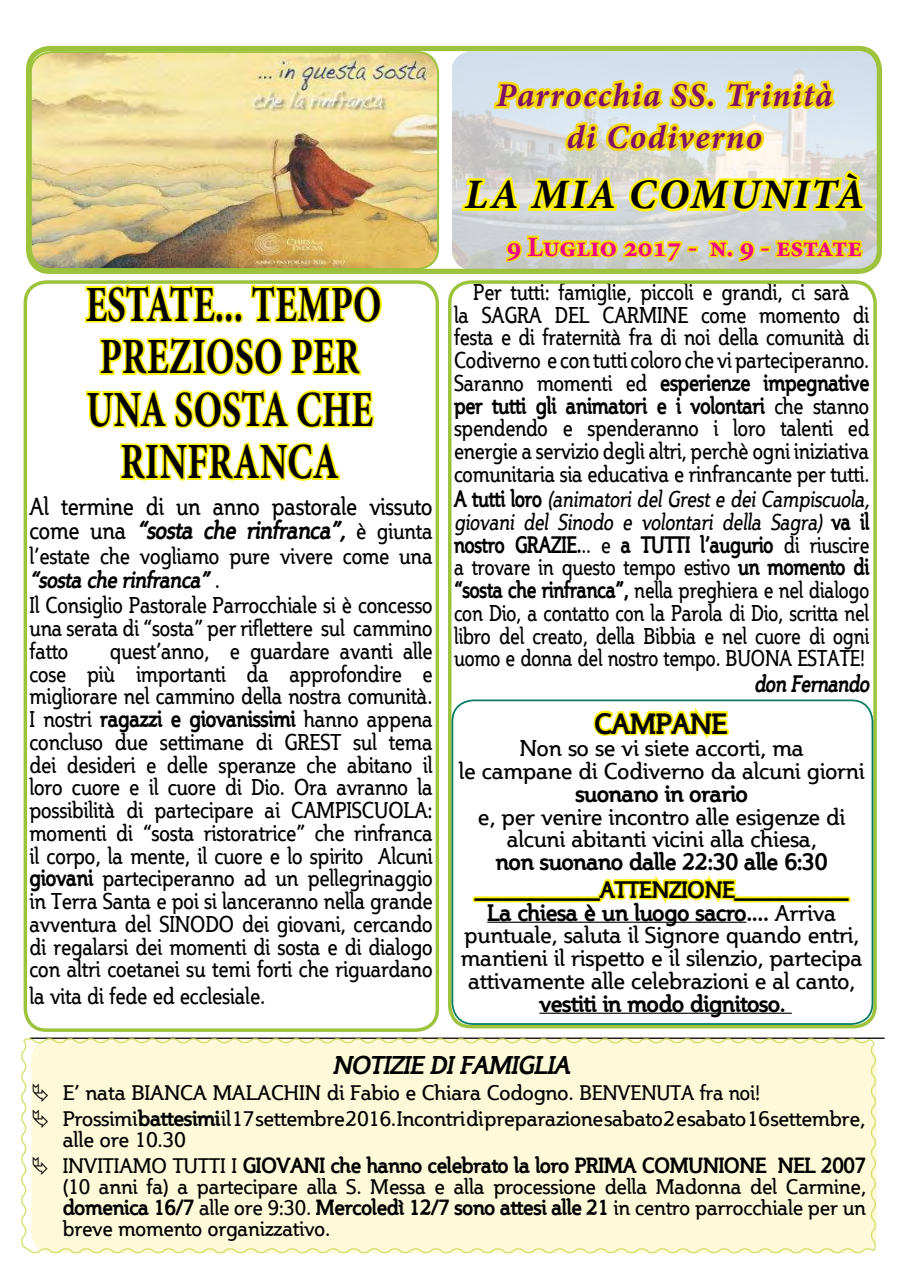
<style>
.page{position:relative;width:903px;height:1275px;background:#fff}
.page>*{position:absolute;margin:0;border:0;box-sizing:border-box;transform-origin:0 0}
.t1{font:700 50.75px/52.5px "Minion Pro";letter-spacing:.01em;color:#000;text-align:center;scale:.73 1}
.t2{font:italic 700 42px "Minion Pro";letter-spacing:.05em;color:#000}
.t3{font:italic 700 33.25px/42px "Minion Pro";letter-spacing:.045em;color:#7e1069;text-align:center}
.t4{font:700 28px "Minion Pro";color:#ec008c}
.t5{font:700 28px "Steinem";color:#000}
.t6{font:24.5px/24.5px "Steinem";color:#000;scale:.88 1}
.t7{font:italic 700 24.5px "Steinem";color:#000}
.t8{font:22.75px/22.8px "Steinem";color:#000;scale:.87 1}
.t9{font:22.75px/22.8px "Steinem";color:#000;text-align:center;scale:.86 1}
.t10{font:22.75px/22.8px "Steinem";color:#000;text-align:justify;scale:.83 1}
.t11{font:22.75px/22.8px "Steinem";color:#000;text-align:center}
.t12{font:22.75px/24.8px "Steinem";color:#000;scale:.88 1}
.t13{font:700 22.75px/27.7px "Steinem";color:#000;text-align:center}
.t14{font:italic 700 22.75px "Steinem";color:#000;scale:.83 1}
.t15{font:21px/21px "Steinem";color:#000}
.t16{font:700 21px/25.9px "Steinem";color:#000}
.s1{font-weight:700;font-style:italic}
.s2{font-size:22.75px}
.s3{font-weight:700}
.s4{font-style:italic}
.s5{font-weight:400}
</style>
<div class="page">
<img style="left:452px;top:52px;width:424px;height:216px">
<div style="left:26px;top:46px;width:856px;height:228px;border:5px solid #9dc23b;border-radius:21px"></div>
<hr style="left:30px;top:1037px;width:854px;height:2px;background:#000">
<svg style="left:85px;top:285px;width:133px;height:39px"></svg>
<div style="left:215px;top:312px;width:9px;height:11px;border:4px solid #fff200;border-radius:50%"></div>
<div style="left:225px;top:312px;width:8px;height:11px;border:4px solid #fff200;border-radius:50%"></div>
<div style="left:234px;top:312px;width:9px;height:11px;border:4px solid #fff200;border-radius:50%"></div>
<svg style="left:250px;top:285px;width:132px;height:39px"></svg>
<svg style="left:99px;top:337px;width:263px;height:39px"></svg>
<svg style="left:85px;top:389px;width:290px;height:40px"></svg>
<svg style="left:120px;top:442px;width:221px;height:39px"></svg>
<div style="left:24px;top:280px;width:415px;height:752px;border:4px solid #9dc23b;border-radius:21px"></div>
<div style="left:21px;top:1037px;width:857px;height:217px;background:#fdf9d9"></div>
<div style="left:448px;top:280px;width:429px;height:748px;border:4px solid #9dc23b;border-radius:21px"></div>
<svg style="left:490px;top:77px;width:220px;height:35px;background:#e6dd72"></svg>
<div style="left:705px;top:99px;width:10px;height:10px;border:5px solid #f5d800;border-radius:50%"></div>
<svg style="left:722px;top:76px;width:117px;height:37px;background:#e7dd72"></svg>
<svg style="left:458px;top:119px;width:411px;height:172px;background:#dedc9f"></svg>
<img style="left:31px;top:52px;width:407px;height:217px">
<div style="left:30px;top:51px;width:409px;height:219px;border:2px solid #9dc23b;border-radius:21px"></div>
<hr style="left:487px;top:922px;width:259px;height:1px;background:#000">
<hr style="left:539px;top:1013px;width:253px;height:1px;background:#000">
<svg style="left:593px;top:707px;width:136px;height:32px"></svg>
<div style="left:473px;top:896px;width:15px;height:6px;border:4px solid #fff200"></div>
<div style="left:484px;top:896px;width:16px;height:6px;border:4px solid #fff200"></div>
<div style="left:495px;top:896px;width:16px;height:6px;border:4px solid #fff200"></div>
<div style="left:507px;top:896px;width:15px;height:6px;border:4px solid #fff200"></div>
<div style="left:518px;top:896px;width:16px;height:6px;border:4px solid #fff200"></div>
<div style="left:529px;top:896px;width:16px;height:6px;border:4px solid #fff200"></div>
<div style="left:541px;top:896px;width:15px;height:6px;border:4px solid #fff200"></div>
<div style="left:552px;top:896px;width:16px;height:6px;border:4px solid #fff200"></div>
<div style="left:564px;top:896px;width:15px;height:6px;border:4px solid #fff200"></div>
<div style="left:575px;top:896px;width:16px;height:6px;border:4px solid #fff200"></div>
<div style="left:586px;top:896px;width:16px;height:6px;border:4px solid #fff200"></div>
<svg style="left:595px;top:875px;width:145px;height:28px"></svg>
<div style="left:732px;top:896px;width:16px;height:6px;border:4px solid #fff200"></div>
<div style="left:744px;top:896px;width:15px;height:6px;border:4px solid #fff200"></div>
<div style="left:755px;top:896px;width:16px;height:6px;border:4px solid #fff200"></div>
<div style="left:767px;top:896px;width:15px;height:6px;border:4px solid #fff200"></div>
<div style="left:778px;top:896px;width:15px;height:6px;border:4px solid #fff200"></div>
<div style="left:789px;top:896px;width:16px;height:6px;border:4px solid #fff200"></div>
<div style="left:801px;top:896px;width:15px;height:6px;border:4px solid #fff200"></div>
<div style="left:812px;top:896px;width:16px;height:6px;border:4px solid #fff200"></div>
<div style="left:823px;top:896px;width:16px;height:6px;border:4px solid #fff200"></div>
<div style="left:835px;top:896px;width:15px;height:6px;border:4px solid #fff200"></div>
<div style="left:451px;top:699px;width:422px;height:326px;border:2px solid #007b63;border-radius:21px"></div>
<svg style="left:33px;top:1083px;width:15px;height:19px"></svg>
<svg style="left:33px;top:1109px;width:15px;height:19px"></svg>
<svg style="left:33px;top:1156px;width:15px;height:19px"></svg>
<h1 class="t1" style="left:86px;top:278px;width:407px">ESTATE... TEMPO<br>PREZIOSO PER<br>UNA SOSTA CHE<br>RINFRANCA</h1>
<p class="t6" style="left:30px;top:494px;width:459px">Al termine di un anno pastorale vissuto come una <span class="s1">“sosta che rinfranca”,</span> <span class="s2">è giunta</span></p>
<p class="t12" style="left:30px;top:544px;width:459px">l’estate che vogliamo pure vivere come una <span class="s1">“sosta che rinfranca”</span> .<br>Il Consiglio Pastorale Parrocchiale si è concesso</p>
<p class="t8" style="left:30px;top:617px;width:464px">una serata di “sosta” per riflettere sul cammino fatto</p>
<p class="t8" style="left:30px;top:640px;width:465px;text-align:justify;text-indent:80px">quest’anno, e guardare avanti alle cose più importanti da approfondire e migliorare nel cammino della nostra comunità.<br>I nostri <span class="s3">ragazzi e giovanissimi</span> hanno appena concluso due settimane di GREST sul tema dei desideri e delle speranze che abitano il loro cuore e il cuore di Dio. Ora avranno la possibilità di partecipare ai CAMPISCUOLA: momenti di “sosta ristoratrice” che rinfranca il corpo, la mente, il cuore e lo spirito Alcuni <span class="s3">giovani</span> parteciperanno ad un pellegrinaggio in Terra Santa e poi si lanceranno nella grande avventura del SINODO dei giovani, cercando di regalarsi dei momenti di sosta e di dialogo con altri coetanei su temi forti che riguardano</p>
<p class="t12" style="left:30px;top:984px;width:269px">la vita di fede ed ecclesiale.</p>
<h3 class="t3" style="left:497px;top:74px;width:337px">Parrocchia SS. Trinità di Codiverno</h3>
<h2 class="t2" style="left:465px;top:165px;width:401px">La mia Comunità</h2>
<p class="t4" style="left:507px;top:227px;width:357px">9 LUGLIO 2017 - N. 9 - ESTATE</p>
<p class="t9" style="left:454px;top:281px;width:484px">Per tutti: famiglie, piccoli e grandi, ci sarà<br>la SAGRA DEL CARMINE come momento di festa e di fraternità fra di noi della comunità di Codiverno e con tutti coloro che vi parteciperanno.<br>Saranno momenti ed <span class="s3">esperienze impegnative per tutti gli animatori e i volontari</span> che stanno spendendo e spenderanno i loro talenti ed energie a servizio degli altri, perchè ogni iniziativa comunitaria sia educativa e rinfrancante per tutti.</p>
<p class="t10" style="left:454px;top:488px;width:502px"><span class="s3">A tutti loro</span> <span class="s4">(animatori del Grest e dei Campiscuola, giovani del Sinodo e volontari della Sagra)</span> <span class="s3">va il nostro GRAZIE.</span>.. e <span class="s3">a TUTTI l’augurio</span> di riuscire a trovare in questo tempo estivo <span class="s3">un momento di “sosta che rinfranca”,</span> nella preghiera e nel dialogo con Dio, a contatto con la Parola di Dio, scritta nel libro del creato, della Bibbia e nel cuore di ogni uomo e donna del nostro tempo. BUONA ESTATE!</p>
<p class="t14" style="left:754px;top:670px;width:140px">don Fernando</p>
<p class="t5" style="left:594px;top:707px;width:134px">CAMPANE</p>
<p class="t11" style="left:459px;top:737px;width:407px">Non so se vi siete accorti, ma<br>le campane di Codiverno da alcuni giorni</p>
<p class="t13" style="left:575px;top:780px;width:174px">suonano in orario</p>
<p class="t11" style="left:478px;top:806px;width:369px">e, per venire incontro alle esigenze di alcuni abitanti vicini alla chiesa,</p>
<p class="t13" style="left:475px;top:848px;width:375px">non suonano dalle 22:30 alle 6:30 ___________ATTENZIONE__________</p>
<p class="t11" style="left:461px;top:901px;width:403px"><span class="s3">La chiesa è un luogo sacro....</span> Arriva puntuale, saluta il Signore quando entri, mantieni il rispetto e il silenzio, partecipa attivamente alle celebrazioni e al canto,</p>
<p class="t13" style="left:539px;top:990px;width:248px">vestiti in modo dignitoso.</p>
<p class="t7" style="left:332px;top:1051px;width:239px">NOTIZIE DI FAMIGLIA</p>
<p class="t15" style="left:63px;top:1080px;width:804px;line-height:25.9px;text-indent:221px">hin di Fabio e Chiara Codogno. BENVENUTa fra noi!<br>Prossimi <span class="s3">battesimi</span> il 17 settembre 2016. Incontri di preparazione sabato 2 e sabato 16 settembre,</p>
<p class="t16" style="left:63px;top:1127px;width:804px"><span class="s5">alle ore 10.30<br>INVITIAMO TUTTI I</span> GIOVANI che hanno celebrato la loro PRIMA COMUNIONE NEL 2007</p>
<p class="t15" style="left:63px;top:1176px;width:804px;text-align:justify">(10 anni fa) a partecipare alla S. Messa e alla processione della Madonna del Carmine, <span class="s3">domenica 16/7</span> alle ore 9:30. <span class="s3">Mercoledì 12/7 sono attesi alle 21</span> in centro parrocchiale per un breve momento organizzativo.</p>
<p class="t15" style="left:63px;top:1082px;width:96px">E’ nata Bianca</p>
<p class="t15" style="left:213px;top:1082px;width:34px">Malac</p>
</div>
